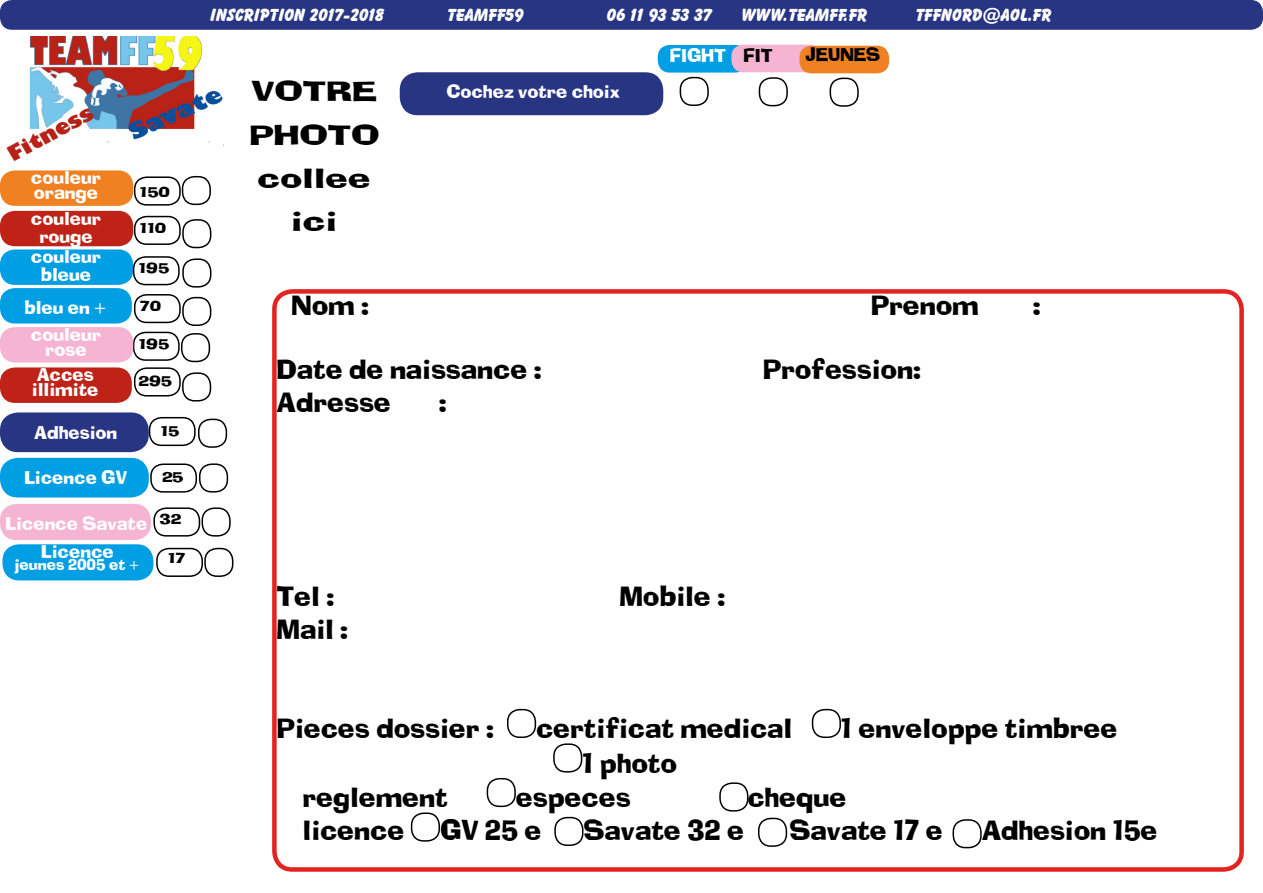
<style>
.page{position:relative;width:1263px;height:893px;background:#fff}
.page>*{position:absolute;margin:0;border:0;box-sizing:border-box;transform-origin:0 0}
.t1{font:27px "Ad Lib";color:#000}
.t2{font:27px/43.2px "Ad Lib";color:#000;text-align:center;scale:1.33 1}
.t3{font:18px/15px "Ad Lib";color:#fff;text-align:center}
.t4{font:800 18px "Balloon BT";color:#fff}
.t5{font:18px "Ad Lib";color:#000}
.t6{font:15px "Ad Lib";color:#fff}
.t7{font:13.5px "Ad Lib";color:#000;scale:1.33 1}
</style>
<div class="page">
<div style="left:507px;top:709px;width:29px;height:29px;border:2px solid #000;border-radius:12px"></div>
<div style="left:812px;top:709px;width:29px;height:29px;border:2px solid #000;border-radius:12px"></div>
<div style="left:553px;top:743px;width:29px;height:29px;border:2px solid #000;border-radius:12px"></div>
<div style="left:487px;top:778px;width:29px;height:29px;border:2px solid #000;border-radius:12px"></div>
<div style="left:411px;top:812px;width:29px;height:30px;border:2px solid #000;border-radius:12px"></div>
<div style="left:554px;top:817px;width:29px;height:29px;border:2px solid #000;border-radius:12px"></div>
<div style="left:272px;top:289px;width:972px;height:583px;border:4px solid #e32321;border-radius:18px"></div>
<div style="left:0;top:0;width:1263px;height:30px;background:#283583;border-radius:12px"></div>
<img style="left:6px;top:36px;width:217px;height:125px">
<div style="left:658px;top:45px;width:89px;height:28px;background:#009fe3;border-radius:12px"></div>
<div style="left:680px;top:77px;width:29px;height:29px;border:2px solid #000;border-radius:12px"></div>
<div style="left:400px;top:72px;width:263px;height:43px;background:#283583;border-radius:18px"></div>
<div style="left:731px;top:45px;width:90px;height:27px;background:#f5b5d2;border-radius:12px"></div>
<div style="left:799px;top:46px;width:90px;height:27px;background:#ef8123;border-radius:12px"></div>
<div style="left:829px;top:78px;width:30px;height:29px;border:2px solid #000;border-radius:12px"></div>
<div style="left:759px;top:77px;width:29px;height:29px;border:2px solid #000;border-radius:12px"></div>
<div style="left:0;top:211px;width:133px;height:35px;background:#bf2317;border-radius:15px"></div>
<div style="left:0;top:249px;width:133px;height:36px;background:#009fe3;border-radius:15px"></div>
<div style="left:0;top:170px;width:133px;height:36px;background:#ef8123;border-radius:15px"></div>
<div style="left:0;top:288px;width:132px;height:36px;background:#009fe3;border-radius:15px"></div>
<div style="left:134px;top:216px;width:47px;height:29px;border:2px solid #000;border-radius:12px"></div>
<div style="left:133px;top:256px;width:47px;height:29px;border:2px solid #000;border-radius:12px"></div>
<div style="left:134px;top:176px;width:47px;height:30px;border:2px solid #000;border-radius:12px"></div>
<div style="left:134px;top:294px;width:47px;height:29px;border:2px solid #000;border-radius:12px"></div>
<div style="left:133px;top:332px;width:47px;height:29px;border:2px solid #000;border-radius:12px"></div>
<div style="left:134px;top:367px;width:47px;height:29px;border:2px solid #000;border-radius:12px"></div>
<div style="left:149px;top:417px;width:47px;height:29px;border:2px solid #000;border-radius:12px"></div>
<div style="left:153px;top:507px;width:47px;height:30px;border:2px solid #000;border-radius:12px"></div>
<div style="left:182px;top:176px;width:29px;height:29px;border:2px solid #000;border-radius:12px"></div>
<div style="left:182px;top:219px;width:29px;height:29px;border:2px solid #000;border-radius:12px"></div>
<div style="left:182px;top:258px;width:29px;height:30px;border:2px solid #000;border-radius:12px"></div>
<div style="left:182px;top:297px;width:29px;height:29px;border:2px solid #000;border-radius:12px"></div>
<div style="left:181px;top:333px;width:29px;height:29px;border:2px solid #000;border-radius:12px"></div>
<div style="left:182px;top:372px;width:29px;height:30px;border:2px solid #000;border-radius:12px"></div>
<div style="left:198px;top:419px;width:29px;height:29px;border:2px solid #000;border-radius:12px"></div>
<div style="left:199px;top:463px;width:29px;height:30px;border:2px solid #000;border-radius:12px"></div>
<div style="left:202px;top:507px;width:29px;height:30px;border:2px solid #000;border-radius:12px"></div>
<div style="left:0;top:412px;width:149px;height:40px;background:#283583;border-radius:18px"></div>
<div style="left:0;top:504px;width:151px;height:36px;background:#f5b5d2;border-radius:16px"></div>
<div style="left:0;top:327px;width:133px;height:35px;background:#f5b5d2;border-radius:15px"></div>
<div style="left:0;top:458px;width:149px;height:39px;background:#009fe3;border-radius:18px"></div>
<div style="left:150px;top:463px;width:47px;height:30px;border:2px solid #000;border-radius:12px"></div>
<div style="left:0;top:367px;width:132px;height:36px;background:#bf2317;border-radius:15px"></div>
<div style="left:758px;top:818px;width:29px;height:29px;border:2px solid #000;border-radius:12px"></div>
<div style="left:2px;top:544px;width:151px;height:36px;background:#009fe3;border-radius:16px"></div>
<div style="left:156px;top:548px;width:47px;height:29px;border:2px solid #000;border-radius:12px"></div>
<div style="left:204px;top:548px;width:29px;height:29px;border:2px solid #000;border-radius:12px"></div>
<div style="left:952px;top:819px;width:30px;height:29px;border:2px solid #000;border-radius:12px"></div>
<div style="left:719px;top:782px;width:29px;height:30px;border:2px solid #000;border-radius:12px"></div>
<p class="t3" style="left:31px;top:172px;width:72px;text-align:left">couleur orange</p>
<p class="t3" style="left:31px;top:211px;width:72px;line-height:18px">couleur rouge</p>
<p class="t3" style="left:31px;top:250px;width:72px;line-height:18px">couleur bleue</p>
<p class="t3" style="left:24px;top:302px;width:83px">bleu en +</p>
<p class="t3" style="left:31px;top:329px;width:72px">couleur rose</p>
<p class="t3" style="left:32px;top:369px;width:68px;text-align:left">Acces illimite</p>
<p class="t3" style="left:34px;top:426px;width:85px">Adhesion</p>
<p class="t7" style="left:140px;top:186px;width:24px">150</p>
<p class="t7" style="left:140px;top:222px;width:21px">110</p>
<p class="t7" style="left:139px;top:263px;width:24px">195</p>
<p class="t7" style="left:140px;top:300px;width:18px">70</p>
<p class="t7" style="left:139px;top:338px;width:24px">195</p>
<p class="t7" style="left:138px;top:375px;width:27px">295</p>
<p class="t7" style="left:161px;top:425px;width:16px">15</p>
<p class="t3" style="left:24px;top:472px;width:104px">Licence GV</p>
<p class="t7" style="left:162px;top:472px;width:17px">25</p>
<p class="t3" style="left:5px;top:518px;width:143px">Licence Savate</p>
<p class="t3" style="left:41px;top:546px;width:74px">Licence</p>
<p class="t6" style="left:14px;top:558px;width:126px">jeunes 2005 et +</p>
<p class="t7" style="left:159px;top:514px;width:18px">32</p>
<p class="t7" style="left:168px;top:553px;width:14px">17</p>
<p class="t4" style="left:210px;top:4px;width:176px">INSCRIPTION 2017-2018</p>
<p class="t4" style="left:447px;top:4px;width:78px">TEAMFF59</p>
<p class="t4" style="left:607px;top:4px;width:107px">06 11 93 53 37</p>
<p class="t4" style="left:741px;top:4px;width:127px">WWW.TEAMFF.FR</p>
<p class="t4" style="left:916px;top:4px;width:137px">TFFNORD@AOL.FR</p>
<p class="t3" style="left:670px;top:50px;width:57px">FIGHT</p>
<p class="t3" style="left:446px;top:86px;width:175px">Cochez votre choix</p>
<p class="t5" style="left:743px;top:48px;width:31px">FIT</p>
<p class="t5" style="left:805px;top:47px;width:76px">JEUNES</p>
<p class="t2" style="left:249px;top:73px;width:99px">VOTRE<br>PHOTO collee ici</p>
<p class="t1" style="left:292px;top:293px;width:79px">Nom :</p>
<p class="t1" style="left:871px;top:293px;width:109px">Prenom</p>
<p class="t1" style="left:1033px;top:293px;width:9px">:</p>
<p class="t1" style="left:277px;top:358px;width:267px">Date de naissance :</p>
<p class="t1" style="left:763px;top:358px;width:160px">Profession:</p>
<p class="t1" style="left:277px;top:391px;width:116px">Adresse</p>
<p class="t1" style="left:439px;top:391px;width:9px">:</p>
<p class="t1" style="left:277px;top:585px;width:59px">Tel :</p>
<p class="t1" style="left:619px;top:585px;width:107px">Mobile :</p>
<p class="t1" style="left:277px;top:617px;width:73px">Mail :</p>
<p class="t1" style="left:277px;top:717px;width:219px">Pieces dossier :</p>
<p class="t1" style="left:536px;top:717px;width:258px">certificat medical</p>
<p class="t1" style="left:841px;top:717px;width:278px">1 enveloppe timbree</p>
<p class="t1" style="left:582px;top:751px;width:96px">1 photo</p>
<p class="t1" style="left:303px;top:786px;width:147px">reglement</p>
<p class="t1" style="left:516px;top:786px;width:116px">especes</p>
<p class="t1" style="left:747px;top:786px;width:101px">cheque</p>
<p class="t1" style="left:303px;top:818px;width:103px">licence</p>
<p class="t1" style="left:440px;top:818px;width:103px">GV 25 e</p>
<p class="t1" style="left:583px;top:818px;width:162px">Savate 32 e</p>
<p class="t1" style="left:789px;top:818px;width:155px">Savate 17 e</p>
<p class="t1" style="left:982px;top:818px;width:177px">Adhesion 15e</p>
</div>
